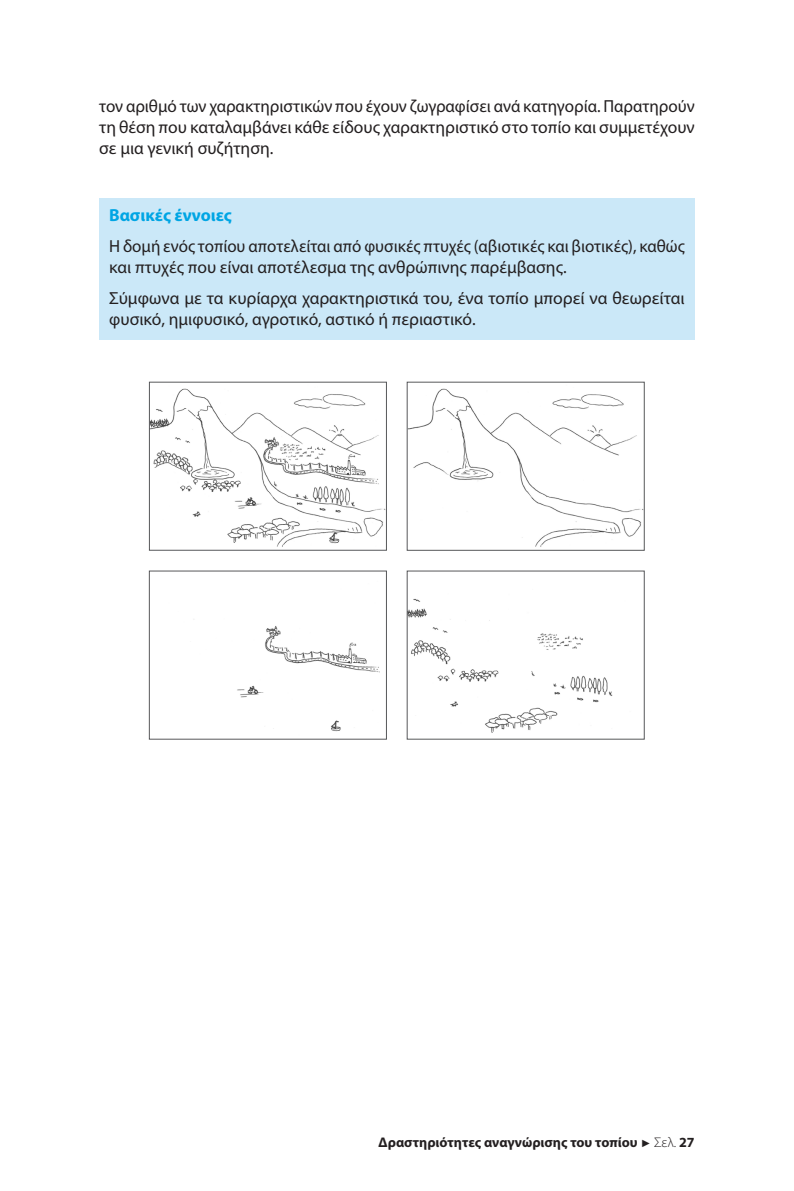
<style>
.page{position:relative;width:794px;height:1191px;background:#fff}
.page>*{position:absolute;margin:0;border:0;box-sizing:border-box;transform-origin:0 0}
.Texte_notions_cles{font:17.5px/21px "Myriad Pro";color:#231f20}
.Texte{font:17.5px/21px "Myriad Pro";color:#231f20;text-align:justify}
.Notions_clés{font:700 17.5px "Myriad Pro";color:#00a5e4}
.t1{font:700 14px "Myriad Pro";color:#231f20}
.s1{font-family:"Arial";font-weight:400;font-size:10.5px}
.s2{font-weight:300}
</style>
<div class="page">
<div style="left:99px;top:198px;width:595px;height:37px;background:#cbe8f8"></div>
<div style="left:99px;top:229px;width:595px;height:58px;background:#cbe8f8"></div>
<div style="left:99px;top:281px;width:595px;height:58px;background:#cbe8f8"></div>
<img style="left:151px;top:388px;width:234px;height:159px">
<div style="left:149px;top:382px;width:238px;height:168px;border:1px solid #57585a"></div>
<img style="left:409px;top:388px;width:232px;height:159px">
<div style="left:407px;top:382px;width:237px;height:169px;border:1px solid #57585a"></div>
<img style="left:237px;top:626px;width:143px;height:106px">
<div style="left:149px;top:570px;width:238px;height:169px;border:1px solid #57585a"></div>
<img style="left:409px;top:598px;width:204px;height:135px">
<p class="Texte" style="left:99px;top:96px;width:597px">τον αριθμό των χαρακτηριστικών που έχουν ζωγραφίσει ανά κατηγορία. Παρατηρούν τη θέση που καταλαμβάνει κάθε είδους χαρακτηριστικό στο τοπίο και συμμετέχουν σε μια γενική συζήτηση.</p>
<p class="Notions_clés" style="left:109px;top:204px;width:124px">Βασικές έννοιες</p>
<p class="Texte_notions_cles" style="left:109px;top:235px;width:577px">Η δομή ενός τοπίου αποτελείται από φυσικές πτυχές (αβιοτικές και βιοτικές), καθώς και πτυχές που είναι αποτέλεσμα της ανθρώπινης παρέμβασης.</p>
<p class="Texte_notions_cles" style="left:109px;top:287px;width:577px">Σύμφωνα με τα κυρίαρχα χαρακτηριστικά του, ένα τοπίο μπορεί να θεωρείται φυσικό, ημιφυσικό, αγροτικό, αστικό ή περιαστικό.</p>
<p class="t1" style="left:379px;top:1132px;width:317px">Δραστηριότητες αναγνώρισης του τοπίου <span class="s1">►</span> <span class="s2">Σελ.</span> 27</p>
</div>
